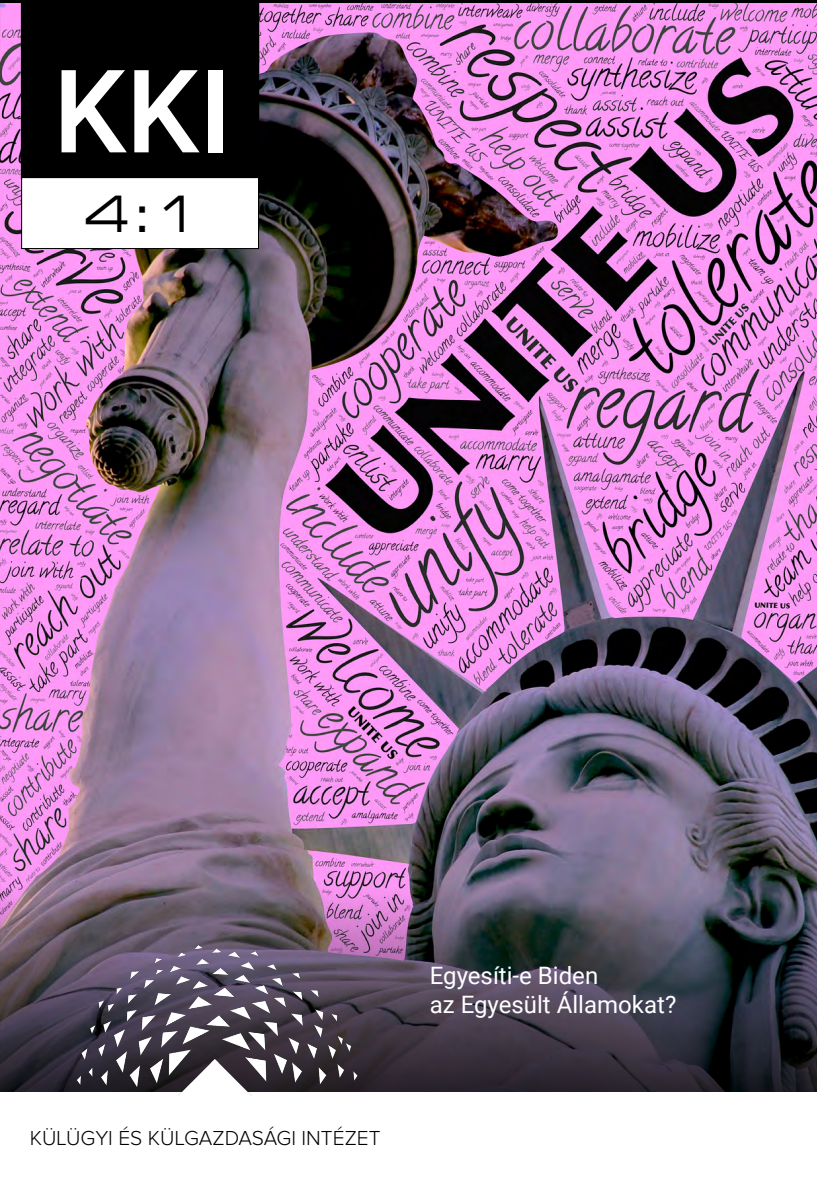
<style>
.page{position:relative;width:817px;height:1187px;background:#fff}
.page>*{position:absolute;margin:0;border:0;box-sizing:border-box;transform-origin:0 0}
.t1{font:500 115.5px "Roboto";color:#fff}
.t2{font:expanded 49.5px "Square 721 BT";color:#000}
.t3{font:24px/28.8px "Roboto";color:#fff}
.t4{font:300 21px "Proxima Nova";color:#000}
</style>
<div class="page">
<img style="left:0;top:3px;width:816px;height:764px">
<img style="left:0;top:767px;width:816px;height:325px">
<div style="left:21px;top:0;width:238px;height:177px;background:#000"></div>
<div style="left:22px;top:178px;width:236px;height:70px;background:#fff"></div>
<div style="left:21px;top:177px;width:238px;height:72px;border:1px solid #000"></div>
<img style="left:37px;top:945px;width:347px;height:150px">
<h1 class="t1" style="left:53px;top:30px;width:180px">KKI</h1>
<h1 class="t1" style="left:41px;top:100px;width:180px">KKI</h1>
<h2 class="t2" style="left:83px;top:185px;width:119px">4:1</h2>
<p class="t4" style="left:30px;top:1128px;width:352px">KÜLÜGYI ÉS KÜLGAZDASÁGI INTÉZET</p>
<p class="t3" style="left:429px;top:959px;width:248px">Egyesíti-e Biden<br>az Egyesült Államokat?</p>
</div>
